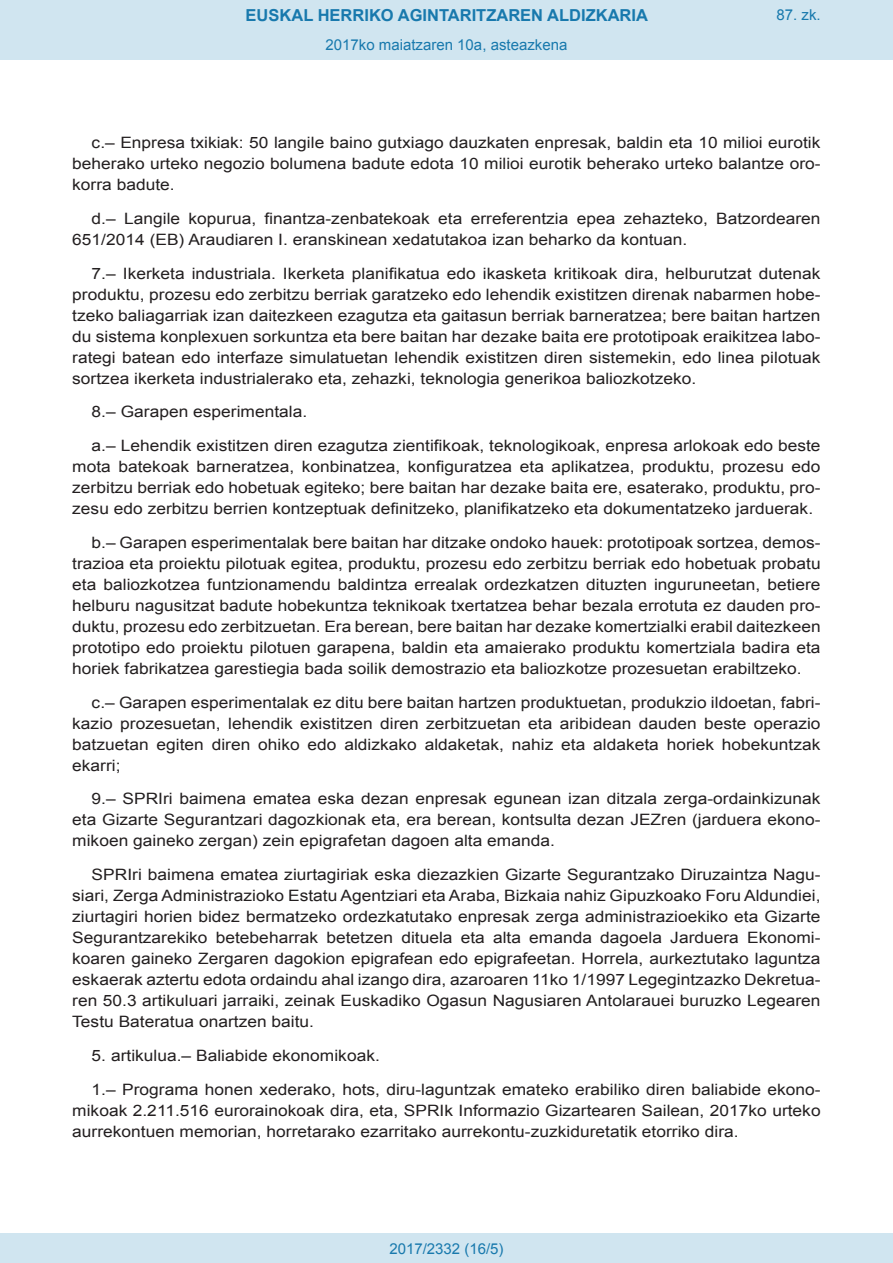
<style>
.page{position:relative;width:893px;height:1263px;background:#fff}
.page>*{position:absolute;margin:0;border:0;box-sizing:border-box;transform-origin:0 0}
.t1{font:700 16.5px "Arial";color:#1879ad}
.BOPVDetalle{font:15.6px/21px "Arial";color:#231f20;text-align:justify;scale:1.11 1}
.Paginacion_Centro{font:15px "Arial";color:#1879ad}
</style>
<div class="page">
<div style="left:0;top:0;width:893px;height:60px;background:#d0e5f0"></div>
<div style="left:0;top:1233px;width:893px;height:30px;background:#d0e5f0"></div>
<p class="t1" style="left:246px;top:4px;width:404px">EUSKAL HERRIKO AGINTARITZAREN ALDIZKARIA</p>
<p class="Paginacion_Centro" style="left:326px;top:35px;width:243px">2017ko maiatzaren 10a, asteazkena</p>
<p class="Paginacion_Centro" style="left:776px;top:5px;width:46px">87. zk.</p>
<p class="BOPVDetalle" style="left:72px;top:132px;width:676px;text-indent:19px">c.– Enpresa txikiak: 50 langile baino gutxiago dauzkaten enpresak, baldin eta 10 milioi eurotik beherako urteko negozio bolumena badute edota 10 milioi eurotik beherako urteko balantze oro&shy;korra badute.</p>
<p class="BOPVDetalle" style="left:72px;top:208px;width:676px;text-indent:19px">d.– Langile kopurua, finantza-zenbatekoak eta erreferentzia epea zehazteko, Batzordearen<br>651/2014 (EB) Araudiaren I. eranskinean xedatutakoa izan beharko da kontuan.</p>
<p class="BOPVDetalle" style="left:72px;top:263px;width:676px;text-indent:19px">7.– Ikerketa industriala. Ikerketa planifikatua edo ikasketa kritikoak dira, helburutzat dutenak produktu, prozesu edo zerbitzu berriak garatzeko edo lehendik existitzen direnak nabarmen hobe&shy;tzeko baliagarriak izan daitezkeen ezagutza eta gaitasun berriak barneratzea; bere baitan hartzen du sistema konplexuen sorkuntza eta bere baitan har dezake baita ere prototipoak eraikitzea labo&shy;rategi batean edo interfaze simulatuetan lehendik existitzen diren sistemekin, edo linea pilotuak sortzea ikerketa industrialerako eta, zehazki, teknologia generikoa baliozkotzeko.</p>
<p class="BOPVDetalle" style="left:92px;top:402px;width:196px">8.– Garapen esperimentala.</p>
<p class="BOPVDetalle" style="left:72px;top:435px;width:676px;text-indent:19px">a.– Lehendik existitzen diren ezagutza zientifikoak, teknologikoak, enpresa arlokoak edo beste mota batekoak barneratzea, konbinatzea, konfiguratzea eta aplikatzea, produktu, prozesu edo zerbitzu berriak edo hobetuak egiteko; bere baitan har dezake baita ere, esaterako, produktu, pro&shy;zesu edo zerbitzu berrien kontzeptuak definitzeko, planifikatzeko eta dokumentatzeko jarduerak.</p>
<p class="BOPVDetalle" style="left:72px;top:532px;width:676px;text-indent:19px">b.– Garapen esperimentalak bere baitan har ditzake ondoko hauek: prototipoak sortzea, demos&shy;trazioa eta proiektu pilotuak egitea, produktu, prozesu edo zerbitzu berriak edo hobetuak probatu eta baliozkotzea funtzionamendu baldintza errealak ordezkatzen dituzten inguruneetan, betiere helburu nagusitzat badute hobekuntza teknikoak txertatzea behar bezala errotuta ez dauden pro&shy;duktu, prozesu edo zerbitzuetan. Era berean, bere baitan har dezake komertzialki erabil daitezkeen prototipo edo proiektu pilotuen garapena, baldin eta amaierako produktu komertziala badira eta horiek fabrikatzea garestiegia bada soilik demostrazio eta baliozkotze prozesuetan erabiltzeko.</p>
<p class="BOPVDetalle" style="left:72px;top:692px;width:676px;text-indent:19px">c.– Garapen esperimentalak ez ditu bere baitan hartzen produktuetan, produkzio ildoetan, fabri&shy;kazio prozesuetan, lehendik existitzen diren zerbitzuetan eta aribidean dauden beste operazio batzuetan egiten diren ohiko edo aldizkako aldaketak, nahiz eta aldaketa horiek hobekuntzak ekarri;</p>
<p class="BOPVDetalle" style="left:72px;top:789px;width:676px;text-indent:19px">9.– SPRIri baimena ematea eska dezan enpresak egunean izan ditzala zerga-ordainkizunak eta Gizarte Segurantzari dagozkionak eta, era berean, kontsulta dezan JEZren (jarduera ekono&shy;mikoen gaineko zergan) zein epigrafetan dagoen alta emanda.</p>
<p class="BOPVDetalle" style="left:72px;top:864px;width:676px;text-indent:19px">SPRIri baimena ematea ziurtagiriak eska diezazkien Gizarte Segurantzako Diruzaintza Nagu&shy;siari, Zerga Administrazioko Estatu Agentziari eta Araba, Bizkaia nahiz Gipuzkoako Foru Aldundiei, ziurtagiri horien bidez bermatzeko ordezkatutako enpresak zerga administrazioekiko eta Gizarte Segurantzarekiko betebeharrak betetzen dituela eta alta emanda dagoela Jarduera Ekonomi&shy;koaren gaineko Zergaren dagokion epigrafean edo epigrafeetan. Horrela, aurkeztutako laguntza eskaerak aztertu edota ordaindu ahal izango dira, azaroaren 11ko 1/1997 Legegintzazko Dekretua&shy;ren 50.3 artikuluari jarraiki, zeinak Euskadiko Ogasun Nagusiaren Antolarauei buruzko Legearen Testu Bateratua onartzen baitu.</p>
<p class="BOPVDetalle" style="left:92px;top:1045px;width:261px">5. artikulua.– Baliabide ekonomikoak.</p>
<p class="BOPVDetalle" style="left:72px;top:1079px;width:676px;text-indent:19px">1.– Programa honen xederako, hots, diru-laguntzak emateko erabiliko diren baliabide ekono&shy;mikoak 2.211.516 eurorainokoak dira, eta, SPRIk Informazio Gizartearen Sailean, 2017ko urteko aurrekontuen memorian, horretarako ezarritako aurrekontu-zuzkiduretatik etorriko dira.</p>
<p class="Paginacion_Centro" style="left:389px;top:1238px;width:116px">2017/2332 (16/5)</p>
</div>
